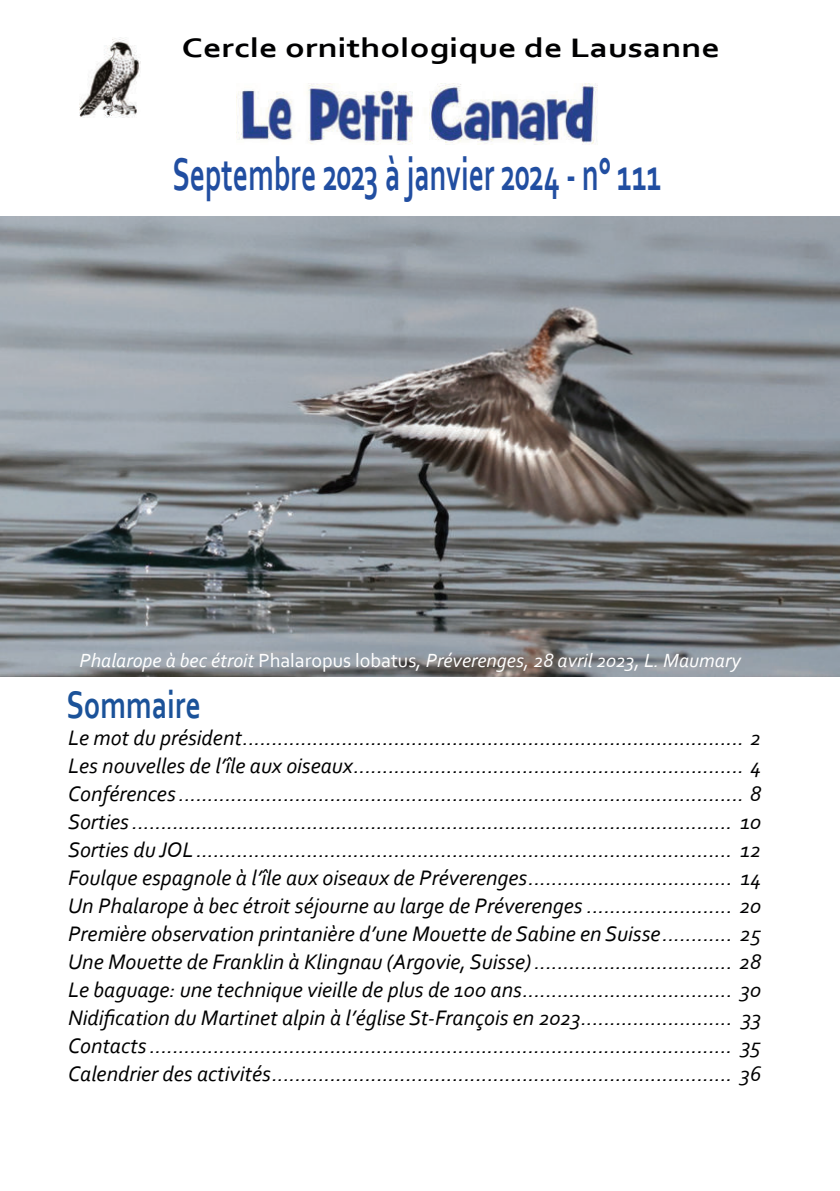
<style>
.page{position:relative;width:840px;height:1191px;background:#fff}
.page>*{position:absolute;margin:0;border:0;box-sizing:border-box;transform-origin:0 0}
.t1{font:700 48px "Corbel";color:#214ea1;scale:.62 1}
.t2{font:700 40.2px "Corbel";color:#1b5299;scale:.75 1}
.t3{font:700 28px "Corbel";color:#000001;scale:1.29 1}
.t4{font:italic 22px/28px "Corbel";color:#000001;text-align:justify}
.t5{font:italic 20px "Corbel";color:#fff}
.s1{font-style:normal}
</style>
<div class="page">
<img style="left:0;top:217px;width:839px;height:460px">
<img style="left:80px;top:37px;width:60px;height:81px">
<img style="left:236px;top:83px;width:362px;height:61px">
<p class="t3" style="left:182px;top:30px;width:418px">Cercle ornithologique de Lausanne</p>
<h1 class="t1" style="left:172px;top:144px;width:790px">Septembre 2023 à janvier 2024 - n° 111</h1>
<p class="t5" style="left:79px;top:648px;width:662px">Phalarope à bec étroit <span class="s1">Phalaropus lobatus</span>, Préverenges, 28 avril 2023, L. Maumary</p>
<h2 class="t2" style="left:66px;top:679px;width:181px">Sommaire</h2>
<p class="t4" style="left:68px;top:723px;width:694px">Le mot du président...................................................................................... 2<br>Les nouvelles de l’île aux oiseaux................................................................... 4<br>Conférences ................................................................................................. 8<br>Sorties ....................................................................................................... 10<br>Sorties du JOL ............................................................................................ 12<br>Foulque espagnole à l’île aux oiseaux de Préverenges................................... 14<br>Un Phalarope à bec étroit séjourne au large de Préverenges ......................... 20<br>Première observation printanière d’une Mouette de Sabine en Suisse............ 25<br>Une Mouette de Franklin à Klingnau (Argovie, Suisse) .................................. 28<br>Le baguage: une technique vieille de plus de 100 ans.................................... 30<br>Nidification du Martinet alpin à l’église St-François en 2023.......................... 33<br>Contacts .................................................................................................... 35<br>Calendrier des activités............................................................................... 36</p>
</div>
